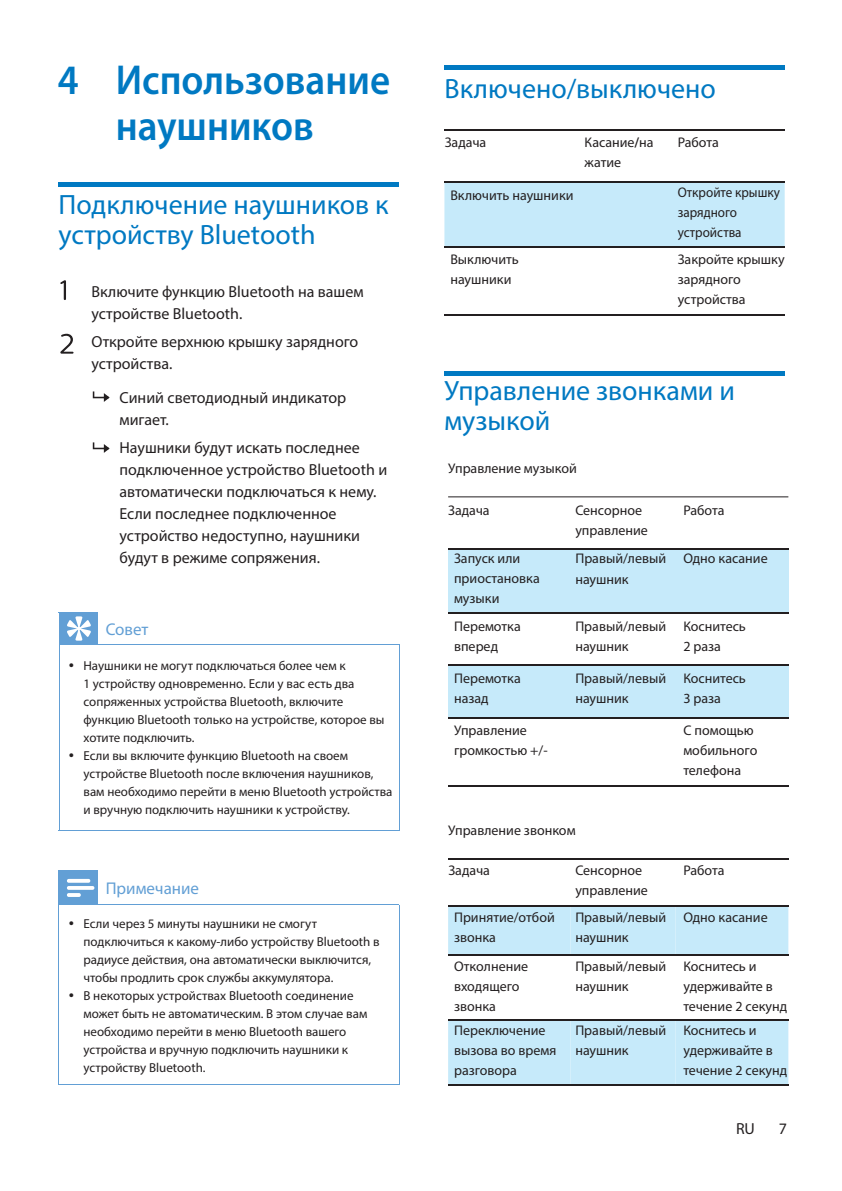
<style>
.page{position:relative;width:842px;height:1191px;background:#fff}
.page>*{position:absolute;margin:0;border:0;box-sizing:border-box;transform-origin:0 0}
.t1{font:600 42px/46px "Myriad Pro";color:#0079c2;text-align:center;scale:.93 1}
.t2{font:28px/30px "Myriad Pro";color:#0079c2}
.t3{font:17px "Myriad Pro";color:#629fd5}
.t4{font:16px/22px "Myriad Pro";color:#231f20}
.t5{font:14px/20px "Myriad Pro";color:#231f20}
.t6{font:14px/20px "Myriad Pro";color:#231f20;scale:.94 1}
.t7{font:13px/18px "Myriad Pro";color:#231f20}
.s1{font-weight:600}
</style>
<div class="page">
<div style="left:448px;top:1020px;width:340px;height:64px;background:#c6eafa"></div>
<hr style="left:448px;top:1084px;width:132px;height:1px;background:#231f20">
<hr style="left:580px;top:1084px;width:94px;height:1px;background:#231f20">
<hr style="left:674px;top:1084px;width:114px;height:1px;background:#231f20">
<hr style="left:59px;top:182px;width:340px;height:4px;background:#0079c2">
<svg style="left:60px;top:280px;width:6px;height:20px"></svg>
<svg style="left:60px;top:334px;width:14px;height:19px"></svg>
<svg style="left:93px;top:391px;width:17px;height:11px"></svg>
<svg style="left:93px;top:442px;width:17px;height:11px"></svg>
<hr style="left:444px;top:66px;width:340px;height:4px;background:#0079c2">
<div style="left:444px;top:182px;width:340px;height:64px;background:#c6eafa"></div>
<hr style="left:444px;top:130px;width:128px;height:1px;background:#231f20">
<hr style="left:572px;top:130px;width:108px;height:1px;background:#231f20">
<hr style="left:680px;top:130px;width:104px;height:1px;background:#231f20">
<hr style="left:444px;top:181px;width:128px;height:1px;background:#231f20">
<hr style="left:572px;top:181px;width:108px;height:1px;background:#231f20">
<hr style="left:680px;top:181px;width:104px;height:1px;background:#231f20">
<hr style="left:444px;top:246px;width:128px;height:1px;background:#231f20">
<hr style="left:572px;top:246px;width:108px;height:1px;background:#231f20">
<hr style="left:680px;top:246px;width:104px;height:1px;background:#231f20">
<hr style="left:444px;top:315px;width:340px;height:1px;background:#231f20">
<hr style="left:444px;top:371px;width:340px;height:4px;background:#0079c2">
<div style="left:676px;top:665px;width:112px;height:53px;background:#c6eafa"></div>
<div style="left:571px;top:665px;width:104px;height:53px;background:#c6eafa"></div>
<div style="left:448px;top:665px;width:122px;height:53px;background:#c6eafa"></div>
<div style="left:676px;top:548px;width:112px;height:65px;background:#c6eafa"></div>
<div style="left:571px;top:548px;width:104px;height:65px;background:#c6eafa"></div>
<div style="left:448px;top:548px;width:122px;height:65px;background:#c6eafa"></div>
<hr style="left:448px;top:548px;width:132px;height:1px;background:#231f20">
<hr style="left:580px;top:548px;width:94px;height:1px;background:#231f20">
<hr style="left:674px;top:548px;width:114px;height:1px;background:#231f20">
<hr style="left:448px;top:612px;width:132px;height:1px;background:#231f20">
<hr style="left:580px;top:612px;width:94px;height:1px;background:#231f20">
<hr style="left:674px;top:612px;width:114px;height:1px;background:#231f20">
<hr style="left:448px;top:665px;width:132px;height:1px;background:#231f20">
<hr style="left:580px;top:665px;width:94px;height:1px;background:#231f20">
<hr style="left:674px;top:665px;width:114px;height:1px;background:#231f20">
<hr style="left:448px;top:717px;width:132px;height:1px;background:#231f20">
<hr style="left:580px;top:717px;width:94px;height:1px;background:#231f20">
<hr style="left:674px;top:717px;width:114px;height:1px;background:#231f20">
<hr style="left:448px;top:785px;width:340px;height:1px;background:#231f20">
<div style="left:448px;top:906px;width:340px;height:48px;background:#c6eafa"></div>
<hr style="left:448px;top:858px;width:132px;height:1px;background:#231f20">
<hr style="left:580px;top:858px;width:94px;height:1px;background:#231f20">
<hr style="left:674px;top:858px;width:114px;height:1px;background:#231f20">
<hr style="left:448px;top:905px;width:132px;height:1px;background:#231f20">
<hr style="left:580px;top:905px;width:94px;height:1px;background:#231f20">
<hr style="left:674px;top:905px;width:114px;height:1px;background:#231f20">
<hr style="left:448px;top:954px;width:132px;height:1px;background:#231f20">
<hr style="left:580px;top:954px;width:94px;height:1px;background:#231f20">
<hr style="left:674px;top:954px;width:114px;height:1px;background:#231f20">
<hr style="left:448px;top:1019px;width:132px;height:1px;background:#231f20">
<hr style="left:580px;top:1019px;width:94px;height:1px;background:#231f20">
<hr style="left:674px;top:1019px;width:114px;height:1px;background:#231f20">
<hr style="left:448px;top:496px;width:340px;height:1px;background:#231f20">
<div style="left:59px;top:613px;width:39px;height:31px;background:#629fd5"></div>
<hr style="left:59px;top:644px;width:1px;height:185px;background:#629fd5">
<hr style="left:399px;top:644px;width:1px;height:185px;background:#629fd5">
<hr style="left:59px;top:829px;width:39px;height:1px;background:#629fd5">
<hr style="left:98px;top:829px;width:301px;height:1px;background:#629fd5">
<hr style="left:59px;top:612px;width:39px;height:1px;background:#629fd5">
<hr style="left:98px;top:613px;width:1px;height:31px;background:#629fd5">
<hr style="left:98px;top:644px;width:301px;height:1px;background:#629fd5">
<svg style="left:67px;top:616px;width:24px;height:24px"></svg>
<div style="left:59px;top:870px;width:39px;height:35px;background:#629fd5"></div>
<hr style="left:59px;top:905px;width:1px;height:179px;background:#629fd5">
<hr style="left:399px;top:905px;width:1px;height:179px;background:#629fd5">
<hr style="left:59px;top:1084px;width:39px;height:1px;background:#629fd5">
<hr style="left:98px;top:1084px;width:301px;height:1px;background:#629fd5">
<hr style="left:97px;top:904px;width:302px;height:1px;background:#629fd5">
<svg style="left:67px;top:878px;width:27px;height:19px"></svg>
<h1 class="t1" style="left:58px;top:56px;width:359px">4 Использование наушников</h1>
<h2 class="t2" style="left:59px;top:190px;width:332px">Подключение наушников к устройству Bluetooth</h2>
<p class="t4" style="left:91px;top:281px;width:274px">Включите функцию Bluetooth на вашем устройстве Bluetooth.</p>
<p class="t4" style="left:91px;top:331px;width:268px">Откройте верхнюю крышку зарядного устройства.</p>
<p class="t4" style="left:119px;top:386px;width:228px">Синий светодиодный индикатор мигает.</p>
<p class="t4" style="left:119px;top:436px;width:269px">Наушники будут искать последнее подключенное устройство Bluetooth и автоматически подключаться к нему.<br>Если последнее подключенное устройство недоступно, наушники будут в режиме сопряжения.</p>
<h3 class="t3" style="left:106px;top:619px;width:44px">Совет</h3>
<p class="t7" style="left:83px;top:656px;width:303px;text-indent:-15px">• Наушники не могут подключаться более чем к<br>1 устройству одновременно. Если у вас есть два сопряженных устройства Bluetooth, включите функцию Bluetooth только на устройстве, которое вы хотите подключить.</p>
<p class="t7" style="left:83px;top:747px;width:311px;text-indent:-15px">• Если вы включите функцию Bluetooth на своем устройстве Bluetooth после включения наушников, вам необходимо перейти в меню Bluetooth устройства и вручную подключить наушники к устройству.</p>
<h3 class="t3" style="left:106px;top:877px;width:95px">Примечание</h3>
<p class="t7" style="left:83px;top:914px;width:298px;text-indent:-15px">• Если через 5 минуты наушники не смогут подключиться к какому-либо устройству Bluetooth в радиусе действия, она автоматически выключится, чтобы продлить срок службы аккумулятора.</p>
<p class="t7" style="left:83px;top:986px;width:285px;text-indent:-15px">• В некоторых устройствах Bluetooth соединение может быть не автоматическим. В этом случае вам необходимо перейти в меню Bluetooth вашего устройства и вручную подключить наушники к устройству Bluetooth.</p>
<h2 class="t2" style="left:444px;top:73px;width:273px">Включено/выключено</h2>
<p class="t5" style="left:584px;top:132px;width:71px">Касание<span class="s1">/</span>на жатие</p>
<p class="t5" style="left:678px;top:132px;width:43px">Работа</p>
<p class="t5" style="left:445px;top:132px;width:43px">Задача</p>
<p class="t5" style="left:450px;top:185px;width:125px">Включить наушники</p>
<p class="t6" style="left:678px;top:182px;width:110px">Откройте крышку зарядного устройства</p>
<p class="t5" style="left:678px;top:249px;width:108px">Закройте крышку зарядного устройства</p>
<p class="t5" style="left:450px;top:249px;width:70px">Выключить наушники</p>
<h2 class="t2" style="left:444px;top:375px;width:292px">Управление звонками и музыкой</h2>
<p class="t5" style="left:448px;top:458px;width:130px">Управление музыкой</p>
<p class="t5" style="left:448px;top:500px;width:43px">Задача</p>
<p class="t5" style="left:575px;top:500px;width:74px">Сенсорное управление</p>
<p class="t5" style="left:683px;top:500px;width:43px">Работа</p>
<p class="t5" style="left:454px;top:548px;width:87px">Запуск или приостановка музыки</p>
<p class="t5" style="left:454px;top:615px;width:68px">Перемотка вперед</p>
<p class="t5" style="left:575px;top:615px;width:92px">Правый/левый наушник</p>
<p class="t5" style="left:575px;top:668px;width:92px">Правый/левый наушник</p>
<p class="t5" style="left:575px;top:548px;width:92px">Правый/левый наушник</p>
<p class="t5" style="left:683px;top:548px;width:86px">Одно касание</p>
<p class="t5" style="left:683px;top:615px;width:64px">Коснитесь<br>2 раза</p>
<p class="t5" style="left:454px;top:668px;width:68px">Перемотка назад</p>
<p class="t5" style="left:683px;top:668px;width:64px">Коснитесь<br>3 раза</p>
<p class="t5" style="left:454px;top:720px;width:95px">Управление громкостью +/-</p>
<p class="t5" style="left:683px;top:720px;width:76px">С помощью мобильного телефона</p>
<p class="t5" style="left:448px;top:819px;width:129px">Управление звонком</p>
<p class="t5" style="left:448px;top:860px;width:43px">Задача</p>
<p class="t5" style="left:575px;top:860px;width:74px">Сенсорное управление</p>
<p class="t5" style="left:683px;top:860px;width:43px">Работа</p>
<p class="t5" style="left:454px;top:907px;width:102px">Принятие/отбой звонка</p>
<p class="t5" style="left:454px;top:955px;width:76px">Отколнение входящего звонка</p>
<p class="t5" style="left:575px;top:955px;width:92px">Правый/левый наушник</p>
<p class="t5" style="left:683px;top:955px;width:105px">Коснитесь и удерживайте в течение 2 секунд</p>
<p class="t5" style="left:575px;top:907px;width:92px">Правый/левый наушник</p>
<p class="t5" style="left:683px;top:907px;width:86px">Одно касание</p>
<p class="t5" style="left:454px;top:1019px;width:104px">Переключение вызова во время разговора</p>
<p class="t5" style="left:575px;top:1019px;width:92px">Правый/левый наушник</p>
<p class="t5" style="left:683px;top:1019px;width:105px">Коснитесь и удерживайте в течение 2 секунд</p>
<p class="t4" style="left:736px;top:1117px;width:20px">RU</p>
<p class="t4" style="left:779px;top:1117px;width:10px">7</p>
</div>
